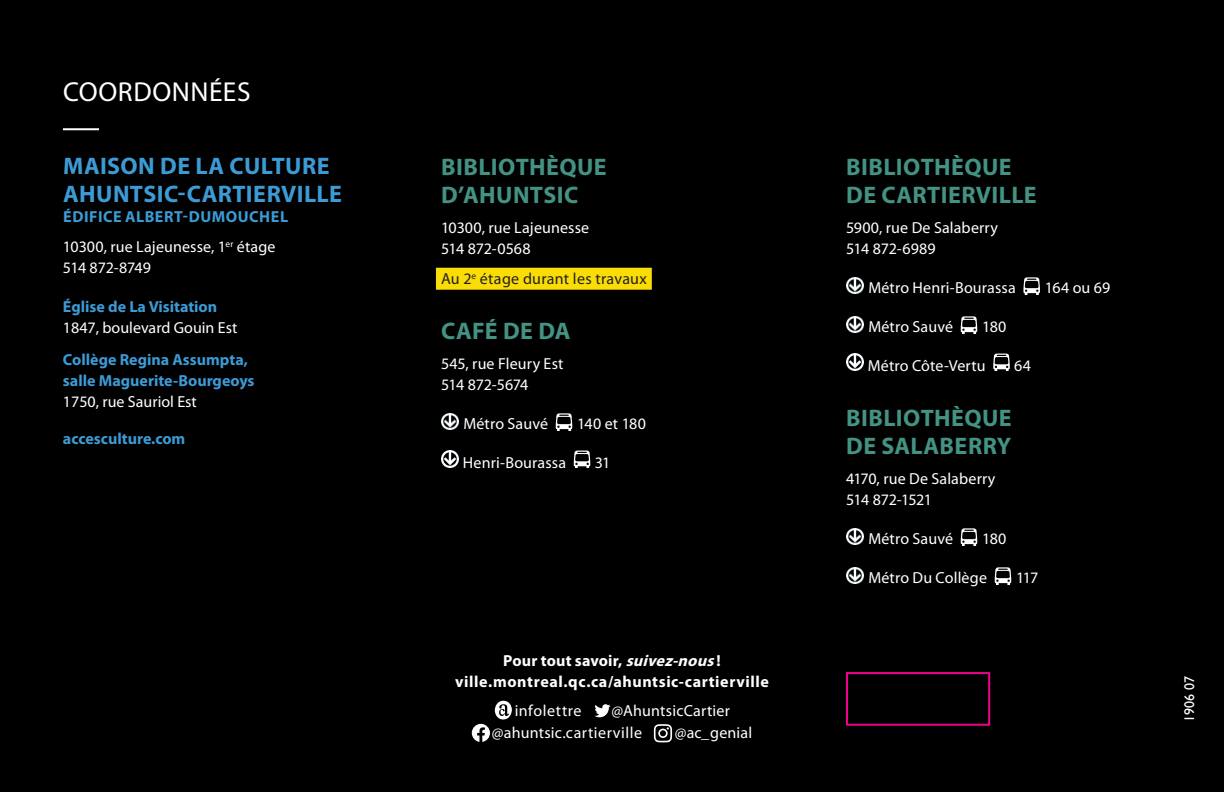
<style>
.page{position:relative;width:1224px;height:792px;background:#000001}
.page>*{position:absolute;margin:0;border:0;box-sizing:border-box;transform-origin:0 0}
.t1{font:27.6px "Myriad Pro";letter-spacing:.02em;color:#fff}
.t2{font:700 24px/28px "Myriad Pro";letter-spacing:.02em;color:#439283}
.t3{font:700 24px/28px "Myriad Pro";letter-spacing:.02em;color:#3c9bd5}
.t4{font:16px/21px "Myriad Pro";letter-spacing:.01em;color:#fff}
.t5{font:700 16px/21px "Myriad Pro";color:#3c9bd5}
.t6{font:700 16px/21px "Myriad Pro";letter-spacing:.035em;color:#fff;text-align:center}
.t7{font:16px "Myriad Pro";letter-spacing:.02em;color:#231f20}
.t8{font:16px "Myriad Pro";letter-spacing:-.01em;color:#fff}
.t9{font:16px "Myriad Pro";letter-spacing:.035em;color:#fff}
.t10{font:14px "Gill Sans";color:#fff}
.s1{font-weight:700;color:#3c9bd5}
.s2{font-style:italic}
</style>
<div class="page">
<hr style="left:63px;top:128px;width:36px;height:2px;background:#fff">
<div style="left:436px;top:268px;width:216px;height:22px;background:#fadd06"></div>
<img style="left:442px;top:413px;width:16px;height:17px">
<svg style="left:556px;top:413px;width:16px;height:18px"></svg>
<img style="left:442px;top:451px;width:16px;height:16px">
<svg style="left:574px;top:451px;width:16px;height:17px"></svg>
<img style="left:847px;top:277px;width:16px;height:17px">
<svg style="left:1023px;top:277px;width:17px;height:18px"></svg>
<img style="left:847px;top:316px;width:16px;height:17px">
<svg style="left:961px;top:316px;width:16px;height:18px"></svg>
<img style="left:847px;top:354px;width:16px;height:16px">
<svg style="left:993px;top:354px;width:17px;height:17px"></svg>
<img style="left:847px;top:528px;width:16px;height:17px">
<svg style="left:961px;top:528px;width:16px;height:18px"></svg>
<img style="left:847px;top:567px;width:16px;height:17px">
<svg style="left:995px;top:567px;width:16px;height:18px"></svg>
<svg style="left:594px;top:704px;width:16px;height:13px"></svg>
<svg style="left:472px;top:701px;width:40px;height:41px"></svg>
<svg style="left:654px;top:724px;width:18px;height:18px"></svg>
<div style="left:846px;top:672px;width:144px;height:54px;border:2px solid #ed028c"></div>
<h1 class="t1" style="left:63px;top:75px;width:189px">COORDONNÉES</h1>
<h2 class="t3" style="left:63px;top:151px;width:280px">MAISON DE LA CULTURE<br>AHUNTSIC-CARTIERVILLE</h2>
<p class="t4" style="left:63px;top:202px;width:227px;line-height:30px"><span class="s1">ÉDIFICE ALBERT-DUMOUCHEL<br></span>10300, rue Lajeunesse, 1<sup>er</sup> étage</p>
<p class="t8" style="left:63px;top:258px;width:89px">514 872-8749</p>
<p class="t5" style="left:63px;top:296px;width:156px">Église de La Visitation</p>
<p class="t4" style="left:63px;top:317px;width:176px">1847, boulevard Gouin Est</p>
<p class="t5" style="left:63px;top:349px;width:193px">Collège Regina Assumpta, salle Maguerite-Bourgeoys</p>
<p class="t4" style="left:63px;top:391px;width:135px">1750, rue Sauriol Est</p>
<p class="t5" style="left:63px;top:428px;width:124px">accesculture.com</p>
<h2 class="t2" style="left:441px;top:152px;width:167px">BIBLIOTHÈQUE<br>D’AHUNTSIC</h2>
<p class="t4" style="left:441px;top:217px;width:150px">10300, rue Lajeunesse<br>514 872-0568</p>
<p class="t7" style="left:441px;top:269px;width:207px">Au 2<sup>e</sup> étage durant les travaux</p>
<h2 class="t2" style="left:441px;top:316px;width:131px">CAFÉ DE DA</h2>
<p class="t4" style="left:441px;top:353px;width:124px">545, rue Fleury Est<br>514 872-5674</p>
<p class="t4" style="left:463px;top:413px;width:86px">Métro Sauvé</p>
<p class="t4" style="left:577px;top:413px;width:70px">140 et 180</p>
<p class="t4" style="left:463px;top:452px;width:105px">Henri-Bourassa</p>
<p class="t4" style="left:595px;top:452px;width:17px">31</p>
<p class="t6" style="left:455px;top:650px;width:315px">Pour tout savoir, <span class="s2">suivez-nous</span>! ville.montreal.qc.ca/ahuntsic-cartierville</p>
<p class="t9" style="left:515px;top:701px;width:68px">infolettre</p>
<p class="t4" style="left:492px;top:699px;width:240px;line-height:22.6px;text-indent:120px">@AhuntsicCartier @ahuntsic.cartierville</p>
<p class="t4" style="left:675px;top:722px;width:79px">@ac_genial</p>
<h2 class="t2" style="left:846px;top:152px;width:192px">BIBLIOTHÈQUE<br>DE CARTIERVILLE</h2>
<p class="t4" style="left:846px;top:217px;width:154px">5900, rue De Salaberry<br>514 872-6989</p>
<p class="t4" style="left:868px;top:277px;width:149px">Métro Henri-Bourassa</p>
<p class="t4" style="left:1045px;top:277px;width:67px">164 ou 69</p>
<p class="t4" style="left:868px;top:316px;width:86px">Métro Sauvé</p>
<p class="t4" style="left:982px;top:316px;width:26px">180</p>
<p class="t4" style="left:868px;top:355px;width:119px">Métro Côte-Vertu</p>
<p class="t4" style="left:1014px;top:355px;width:18px">64</p>
<h2 class="t2" style="left:846px;top:403px;width:167px">BIBLIOTHÈQUE<br>DE SALABERRY</h2>
<p class="t4" style="left:846px;top:468px;width:151px">4170, rue De Salaberry<br>514 872-1521</p>
<p class="t4" style="left:868px;top:528px;width:86px">Métro Sauvé</p>
<p class="t4" style="left:982px;top:528px;width:26px">180</p>
<p class="t4" style="left:868px;top:567px;width:120px">Métro Du Collège</p>
<p class="t4" style="left:1016px;top:567px;width:24px">117</p>
<p class="t10" style="left:1181px;top:722px;width:47px;rotate:-90deg">1906 07</p>
</div>
